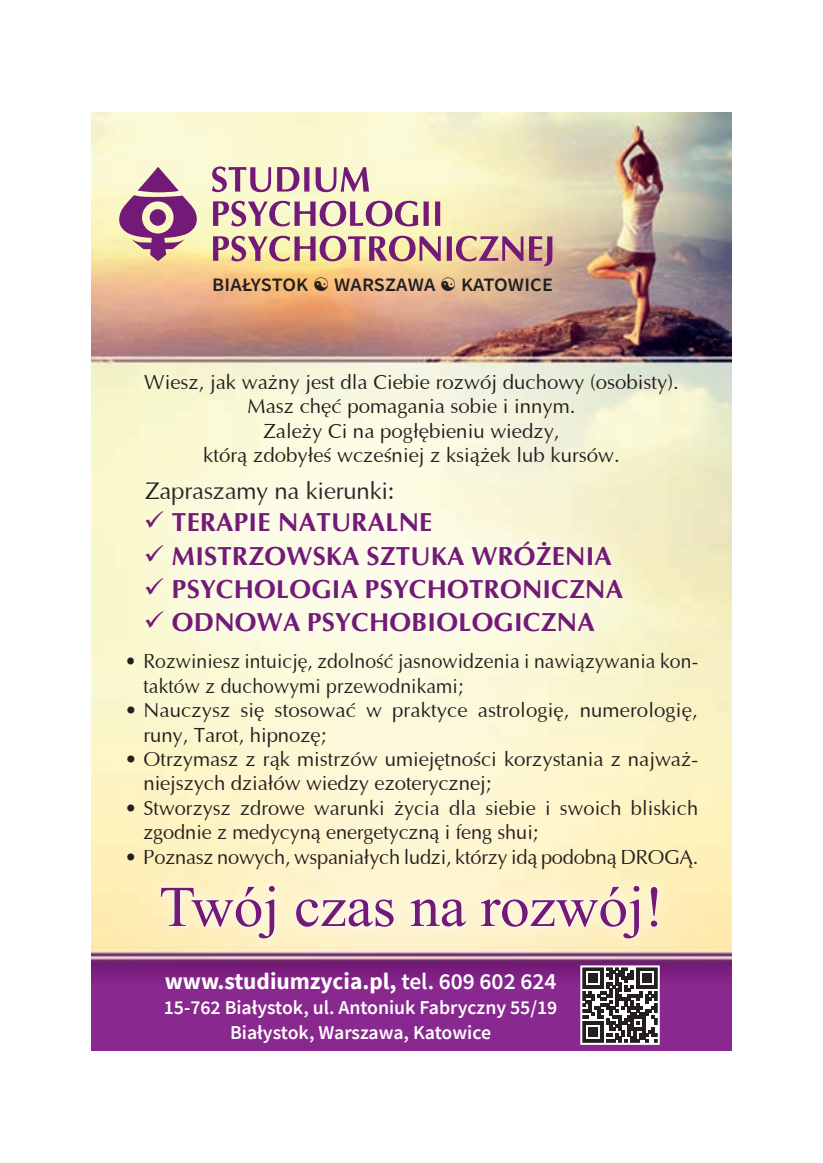
<style>
.page{position:relative;width:823px;height:1163px;background:#fff}
.page>*{position:absolute;margin:0;border:0;box-sizing:border-box;transform-origin:0 0}
.t1{font:57.6px "Times New Roman";letter-spacing:-.005em;color:#731977}
.t2{font:700 26px "Ottawa";letter-spacing:.01em;color:#731977}
.t3{font:24px "Ottawa";letter-spacing:-.01em;color:#231f20}
.t4{font:700 23.2px "Source Sans Pro";color:#fff}
.t5{font:20.4px/24.4px "Ottawa";color:#231f20}
.t6{font:20.4px/24.4px "Ottawa";color:#231f20;scale:.95 1}
.t7{font:600 19.6px/24.6px "Source Sans Pro";color:#fff;text-align:center}
.t8{font:600 18.8px "Source Sans Pro";letter-spacing:.01em;color:#231f20;scale:1.07 1}
.s1{font-weight:600}
</style>
<div class="page">
<img style="left:91px;top:112px;width:640px;height:938px">
<div style="left:107px;top:442px;width:321px;height:101px;background:#fff;opacity:.75"></div>
<div style="left:127px;top:462px;width:284px;height:61px;background:#fff;opacity:.88"></div>
<div style="left:106px;top:471px;width:555px;height:203px;background:#fff;opacity:.75"></div>
<div style="left:127px;top:493px;width:514px;height:158px;background:#fff;opacity:.88"></div>
<div style="left:145px;top:870px;width:527px;height:84px;background:#fff;opacity:.47"></div>
<svg style="left:160px;top:884px;width:116px;height:55px"></svg>
<svg style="left:295px;top:897px;width:99px;height:30px"></svg>
<svg style="left:409px;top:898px;width:57px;height:29px"></svg>
<svg style="left:479px;top:884px;width:161px;height:55px"></svg>
<svg style="left:649px;top:885px;width:9px;height:42px"></svg>
<svg style="left:212px;top:166px;width:59px;height:26px"></svg>
<svg style="left:277px;top:167px;width:32px;height:25px"></svg>
<svg style="left:315px;top:167px;width:54px;height:25px"></svg>
<svg style="left:213px;top:201px;width:215px;height:25px"></svg>
<svg style="left:435px;top:201px;width:5px;height:25px"></svg>
<svg style="left:213px;top:236px;width:227px;height:25px"></svg>
<svg style="left:446px;top:236px;width:106px;height:30px"></svg>
<svg style="left:119px;top:167px;width:78px;height:94px"></svg>
<svg style="left:579px;top:964px;width:81px;height:81px"></svg>
<svg style="left:314px;top:277px;width:14px;height:14px"></svg>
<svg style="left:441px;top:277px;width:14px;height:14px"></svg>
<p class="t8" style="left:212px;top:273px;width:91px">BIAŁYSTOK</p>
<p class="t8" style="left:334px;top:273px;width:96px">WARSZAWA</p>
<p class="t8" style="left:461px;top:273px;width:87px">KATOWICE</p>
<p class="t5" style="left:144px;top:370px;width:535px;text-align:center">Wiesz, jak ważny jest dla Ciebie rozwój duchowy (osobisty).<br>Masz chęć pomagania sobie i innym.<br>Zależy Ci na pogłębieniu wiedzy,<br>którą zdobyłeś wcześniej z książek lub kursów.</p>
<p class="t3" style="left:145px;top:476px;width:251px">Zapraszamy na kierunki:</p>
<p class="t2" style="left:144px;top:506px;width:290px">✓ TERAPIE NATURALNE</p>
<p class="t2" style="left:144px;top:539px;width:469px">✓ MISTRZOWSKA SZTUKA WRÓŻENIA</p>
<p class="t2" style="left:144px;top:572px;width:480px">✓ PSYCHOLOGIA PSYCHOTRONICZNA</p>
<p class="t2" style="left:144px;top:605px;width:452px">✓ ODNOWA PSYCHOBIOLOGICZNA</p>
<p class="t6" style="left:143px;top:649px;width:585px;text-indent:-19px">• Rozwiniesz intuicję, zdolność jasnowidzenia i nawiązywania kon&shy;taktów z duchowymi przewodnikami;</p>
<p class="t5" style="left:143px;top:698px;width:555px;text-indent:-19px">• Nauczysz się stosować w praktyce astrologię, numerologię, runy, Tarot, hipnozę;</p>
<p class="t5" style="left:143px;top:746px;width:556px;text-indent:-19px">• Otrzymasz z rąk mistrzów umiejętności korzystania z najważ&shy;niejszych działów wiedzy ezoterycznej;</p>
<p class="t5" style="left:143px;top:795px;width:556px;text-indent:-19px">• Stworzysz zdrowe warunki życia dla siebie i swoich bliskich zgodnie z medycyną energetyczną i feng shui;</p>
<p class="t5" style="left:125px;top:844px;width:574px">• Poznasz nowych, wspaniałych ludzi, którzy idą podobną DROGĄ.</p>
<h1 class="t1" style="left:159px;top:865px;width:506px">Twój czas na rozwój!</h1>
<p class="t4" style="left:165px;top:965px;width:393px">www.studiumzycia.pl, <span class="s1">tel. 609 602 624</span></p>
<p class="t7" style="left:164px;top:994px;width:395px">15-762 Białystok, ul. Antoniuk Fabryczny 55/19<br>Białystok, Warszawa, Katowice</p>
</div>
